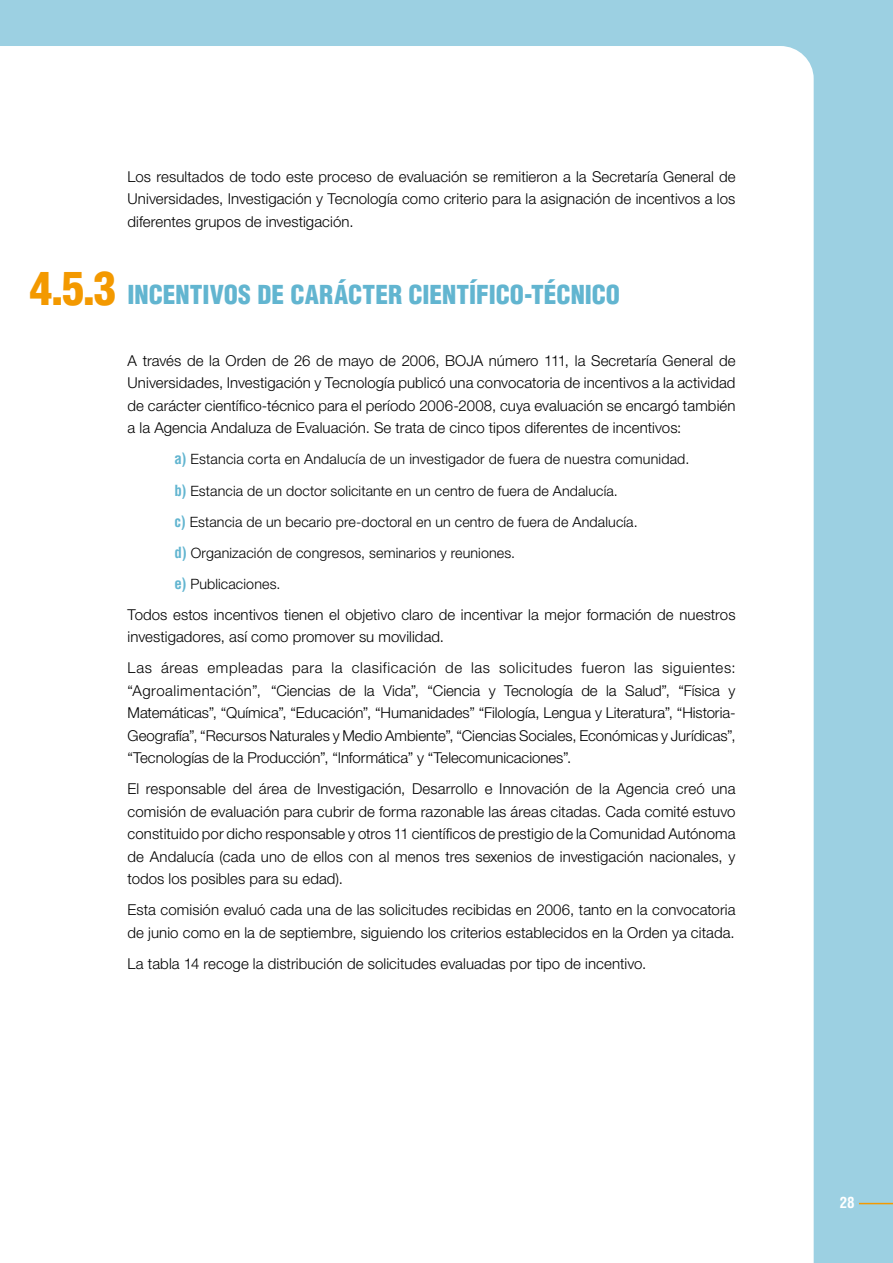
<style>
.page{position:relative;width:893px;height:1263px;background:#9cd0e2}
.page>*{position:absolute;margin:0;border:0;box-sizing:border-box;transform-origin:0 0}
.t1{font:900 condensed 45px "Helvetica";color:#f39900}
.t2{font:900 condensed 25.5px "Helvetica";color:#62b5d0}
.t3{font:300 15px/22.5px "Helvetica Neue";letter-spacing:.005em;color:#000;text-align:justify}
.t4{font:700 condensed 15px "Helvetica";color:#fff}
.t5{font:300 14.25px/31px "Helvetica Neue";letter-spacing:.01em;color:#000}
.s1{font-family:"Helvetica";font-weight:700;font-stretch:condensed;font-size:15px;color:#62b5d0}
</style>
<div class="page">
<div style="left:0;top:46px;width:814px;height:1217px;background:#fff"></div>
<hr style="left:859px;top:1203px;width:34px;height:1px;background:#f39900">
<p class="t3" style="left:128px;top:165px;width:610px">Los resultados de todo este proceso de evaluación se remitieron a la Secretaría General de Universidades, Investigación y Tecnología como criterio para la asignación de incentivos a los diferentes grupos de investigación.</p>
<h1 class="t1" style="left:30px;top:260px;width:88px">4.5.3</h1>
<h2 class="t2" style="left:128px;top:279px;width:494px">INCENTIVOS DE CARÁCTER CIENTÍFICO-TÉCNICO</h2>
<p class="t3" style="left:128px;top:349px;width:609px">A través de la Orden de 26 de mayo de 2006, BOJA número 111, la Secretaría General de Universidades, Investigación y Tecnología publicó una convocatoria de incentivos a la actividad de carácter científico-técnico para el período 2006-2008, cuya evaluación se encargó también a la Agencia Andaluza de Evaluación. Se trata de cinco tipos diferentes de incentivos:</p>
<p class="t5" style="left:174px;top:444px;width:516px"><span class="s1">a)</span> Estancia corta en Andalucía de un investigador de fuera de nuestra comunidad. <span class="s1">b)</span> Estancia de un doctor solicitante en un centro de fuera de Andalucía.<br><span class="s1">c)</span> Estancia de un becario pre-doctoral en un centro de fuera de Andalucía.<br><span class="s1">d)</span> Organización de congresos, seminarios y reuniones.<br><span class="s1">e)</span> Publicaciones.</p>
<p class="t3" style="left:128px;top:603px;width:609px">Todos estos incentivos tienen el objetivo claro de incentivar la mejor formación de nuestros investigadores, así como promover su movilidad.</p>
<p class="t3" style="left:128px;top:656px;width:609px">Las áreas empleadas para la clasificación de las solicitudes fueron las siguientes: “Agroalimentación”, “Ciencias de la Vida”, “Ciencia y Tecnología de la Salud”, “Física y Matemáticas”, “Química”, “Educación”, “Humanidades” “Filología, Lengua y Literatura”, “Historia-Geografía”, “Recursos Naturales y Medio Ambiente”, “Ciencias Sociales, Económicas y Jurídicas”, “Tecnologías de la Producción”, “Informática” y “Telecomunicaciones”.</p>
<p class="t3" style="left:128px;top:777px;width:610px">El responsable del área de Investigación, Desarrollo e Innovación de la Agencia creó una comisión de evaluación para cubrir de forma razonable las áreas citadas. Cada comité estuvo constituido por dicho responsable y otros 11 científicos de prestigio de la Comunidad Autónoma de Andalucía (cada uno de ellos con al menos tres sexenios de investigación nacionales, y todos los posibles para su edad).</p>
<p class="t3" style="left:128px;top:898px;width:610px">Esta comisión evaluó cada una de las solicitudes recibidas en 2006, tanto en la convocatoria de junio como en la de septiembre, siguiendo los criterios establecidos en la Orden ya citada.</p>
<p class="t3" style="left:128px;top:952px;width:520px">La tabla 14 recoge la distribución de solicitudes evaluadas por tipo de incentivo.</p>
<p class="t4" style="left:840px;top:1193px;width:8px">28</p>
</div>
